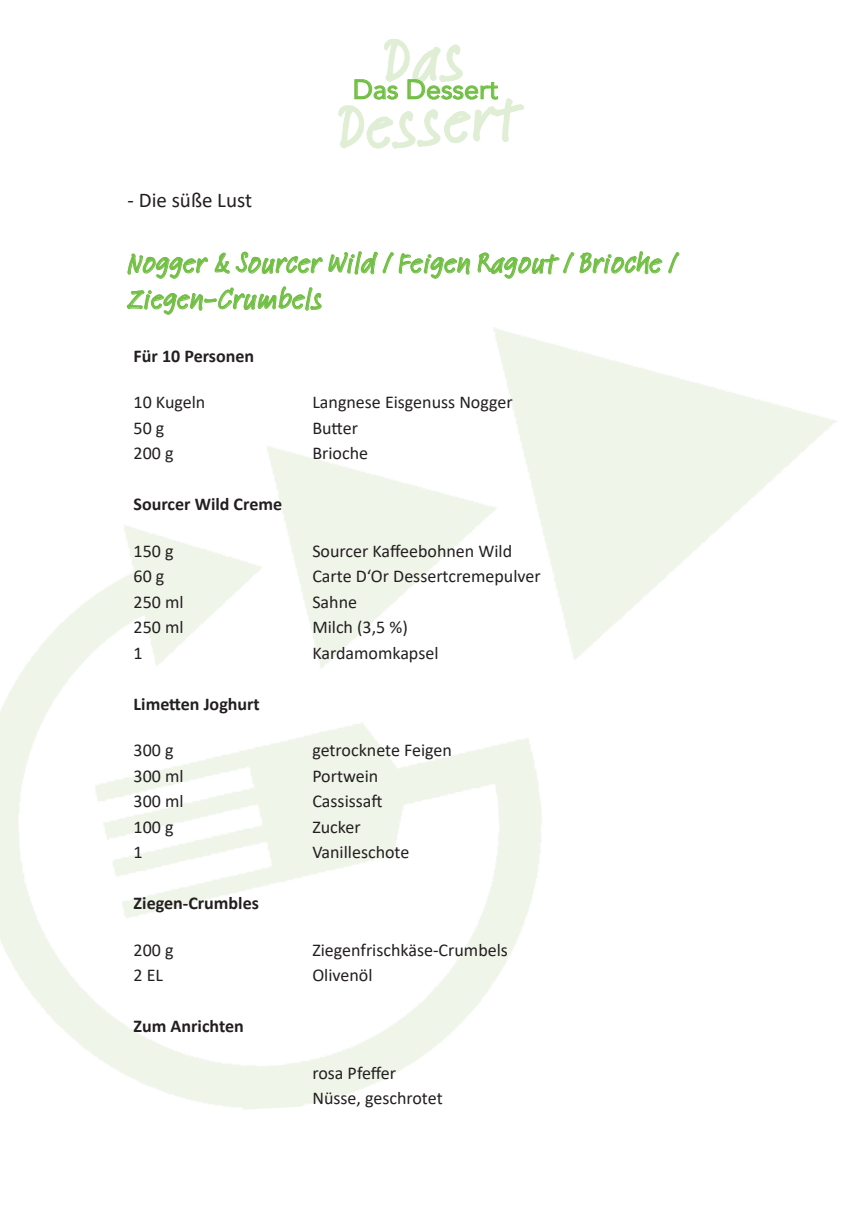
<style>
.page{position:relative;width:851px;height:1221px;background:#fff}
.page>*{position:absolute;margin:0;border:0;box-sizing:border-box;transform-origin:0 0}
.t1{font:500 66px "Feltpen Com";color:#dfeed4}
.t2{font:500 30px "Feltpen Com";color:#71bf44}
.t3{font:27px "Avenir LT Std";color:#71bf44}
.t4{font:21px "Calibri";color:#231f20}
.t5{font:18px "Calibri";color:#231f20}
.t6{font:700 18px "Calibri";color:#231f20}
</style>
<div class="page">
<svg style="left:127px;top:253px;width:81px;height:26px"></svg>
<svg style="left:214px;top:251px;width:256px;height:28px"></svg>
<svg style="left:477px;top:251px;width:202px;height:28px"></svg>
<svg style="left:127px;top:286px;width:195px;height:29px"></svg>
<svg style="left:338px;top:39px;width:186px;height:110px"></svg>
<p class="t4" style="left:128px;top:186px;width:126px">- Die süße Lust</p>
<p class="t3" style="left:353px;top:74px;width:147px">Das Dessert</p>
<p class="t1" style="left:333px;top:84px;width:185px;rotate:-4deg">Dessert</p>
<p class="t2" style="left:128px;top:242px;width:551px">Nogger &amp; Sourcer Wild / Feigen Ragout / Brioche /</p>
<p class="t2" style="left:128px;top:278px;width:197px">Ziegen-Crumbels</p>
<p class="t6" style="left:134px;top:343px;width:122px">Für 10 Personen</p>
<p class="t5" style="left:134px;top:389px;width:73px">10 Kugeln</p>
<p class="t5" style="left:134px;top:415px;width:32px">50 g</p>
<p class="t5" style="left:134px;top:440px;width:41px">200 g</p>
<p class="t6" style="left:134px;top:491px;width:150px">Sourcer Wild Creme</p>
<p class="t5" style="left:134px;top:538px;width:41px">150 g</p>
<p class="t5" style="left:134px;top:563px;width:32px">60 g</p>
<p class="t5" style="left:134px;top:589px;width:51px">250 ml</p>
<p class="t5" style="left:134px;top:614px;width:51px">250 ml</p>
<p class="t5" style="left:134px;top:640px;width:11px">1</p>
<p class="t6" style="left:134px;top:691px;width:128px">Limetten Joghurt</p>
<p class="t5" style="left:134px;top:737px;width:41px">300 g</p>
<p class="t5" style="left:134px;top:763px;width:51px">300 ml</p>
<p class="t5" style="left:134px;top:788px;width:51px">300 ml</p>
<p class="t5" style="left:134px;top:814px;width:41px">100 g</p>
<p class="t5" style="left:134px;top:839px;width:11px">1</p>
<p class="t6" style="left:134px;top:890px;width:127px">Ziegen-Crumbles</p>
<p class="t5" style="left:134px;top:937px;width:41px">200 g</p>
<p class="t5" style="left:134px;top:962px;width:31px">2 EL</p>
<p class="t6" style="left:134px;top:1013px;width:112px">Zum Anrichten</p>
<p class="t5" style="left:312px;top:389px;width:202px">Langnese Eisgenuss Nogger</p>
<p class="t5" style="left:312px;top:415px;width:47px">Butter</p>
<p class="t5" style="left:312px;top:440px;width:57px">Brioche</p>
<p class="t5" style="left:312px;top:538px;width:201px">Sourcer Kaffeebohnen Wild</p>
<p class="t5" style="left:312px;top:563px;width:230px">Carte D‘Or Dessertcremepulver</p>
<p class="t5" style="left:312px;top:589px;width:46px">Sahne</p>
<p class="t5" style="left:312px;top:614px;width:97px">Milch (3,5 %)</p>
<p class="t5" style="left:312px;top:640px;width:128px">Kardamomkapsel</p>
<p class="t5" style="left:312px;top:737px;width:141px">getrocknete Feigen</p>
<p class="t5" style="left:312px;top:763px;width:67px">Portwein</p>
<p class="t5" style="left:312px;top:788px;width:72px">Cassissaft</p>
<p class="t5" style="left:312px;top:814px;width:50px">Zucker</p>
<p class="t5" style="left:312px;top:839px;width:99px">Vanilleschote</p>
<p class="t5" style="left:312px;top:937px;width:197px">Ziegenfrischkäse-Crumbels</p>
<p class="t5" style="left:312px;top:962px;width:62px">Olivenöl</p>
<p class="t5" style="left:312px;top:1060px;width:85px">rosa Pfeffer</p>
<p class="t5" style="left:312px;top:1085px;width:132px">Nüsse, geschrotet</p>
</div>
